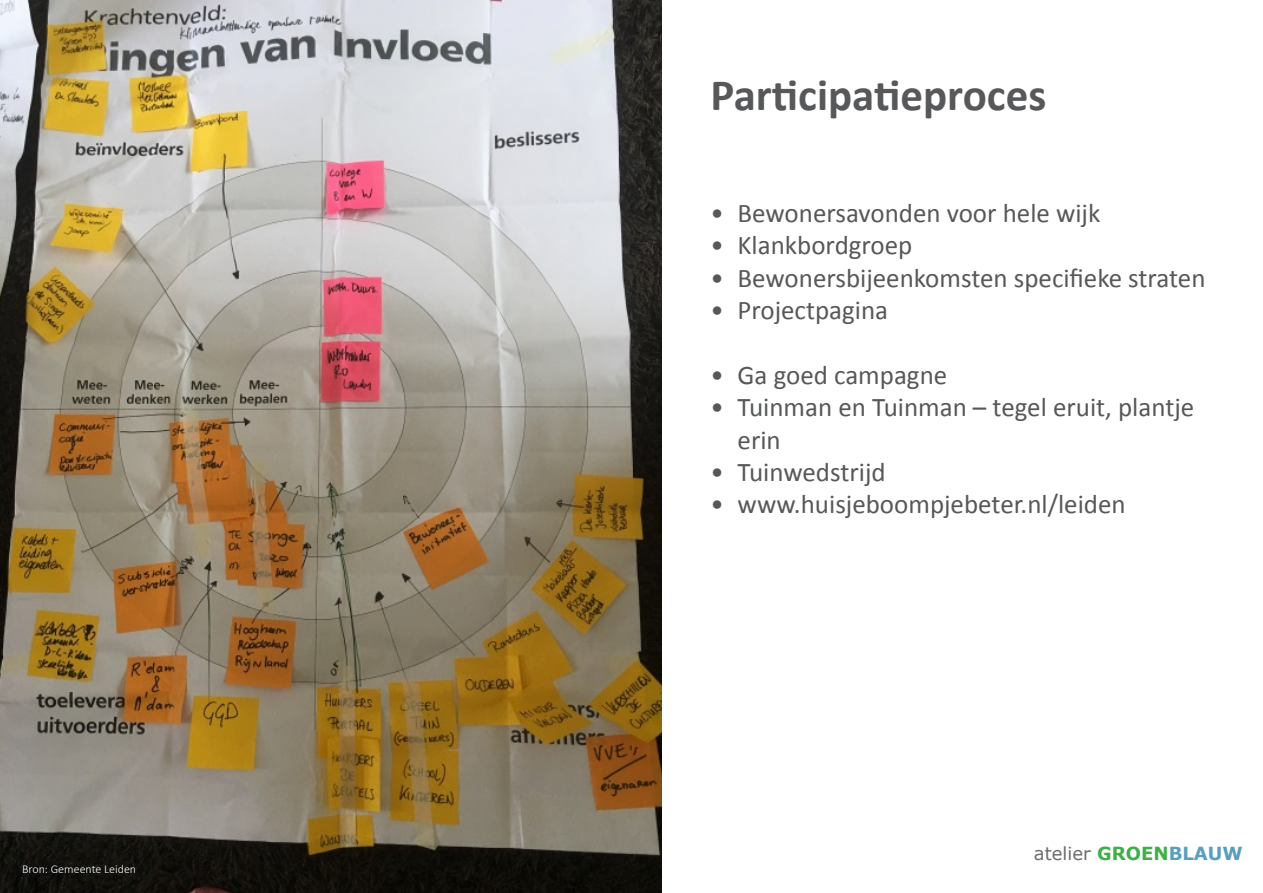
<style>
.page{position:relative;width:1263px;height:893px;background:#fff}
.page>*{position:absolute;margin:0;border:0;box-sizing:border-box;transform-origin:0 0}
.standaard_tekst{font:700 45px "Calibri";color:#57585a}
.t1{font:27px/32.4px "Calibri";color:#57585a}
.t2{font:18px "Verdana";color:#6c6d70}
.fotobijschrift{font:300 12px "Calibri";color:#fff}
.s1{font-weight:700;color:#40ae49}
.s2{font-weight:700;color:#579fbc}
</style>
<div class="page">
<img style="left:0;top:0;width:661px;height:893px">
<p class="fotobijschrift" style="left:22px;top:862px;width:116px">Bron: Gemeente Leiden</p>
<p class="standaard_tekst" style="left:711px;top:64px;width:337px">Participatieproces</p>
<p class="t1" style="left:711px;top:196px;width:391px">• Bewonersavonden voor hele wijk</p>
<p class="t1" style="left:711px;top:228px;width:203px">• Klankbordgroep</p>
<p class="t1" style="left:711px;top:261px;width:496px">• Bewonersbijeenkomsten specifieke straten</p>
<p class="t1" style="left:711px;top:293px;width:179px">• Projectpagina</p>
<p class="t1" style="left:711px;top:358px;width:238px">• Ga goed campagne</p>
<p class="t1" style="left:738px;top:390px;width:458px;text-indent:-27px">• Tuinman en Tuinman – tegel eruit, plantje erin</p>
<p class="t1" style="left:711px;top:455px;width:177px">• Tuinwedstrijd</p>
<p class="t1" style="left:711px;top:487px;width:417px">• www.huisjeboompjebeter.nl/leiden</p>
<p class="t2" style="left:1034px;top:842px;width:210px">atelier <span class="s1">GROEN</span><span class="s2">BLAUW</span></p>
</div>
